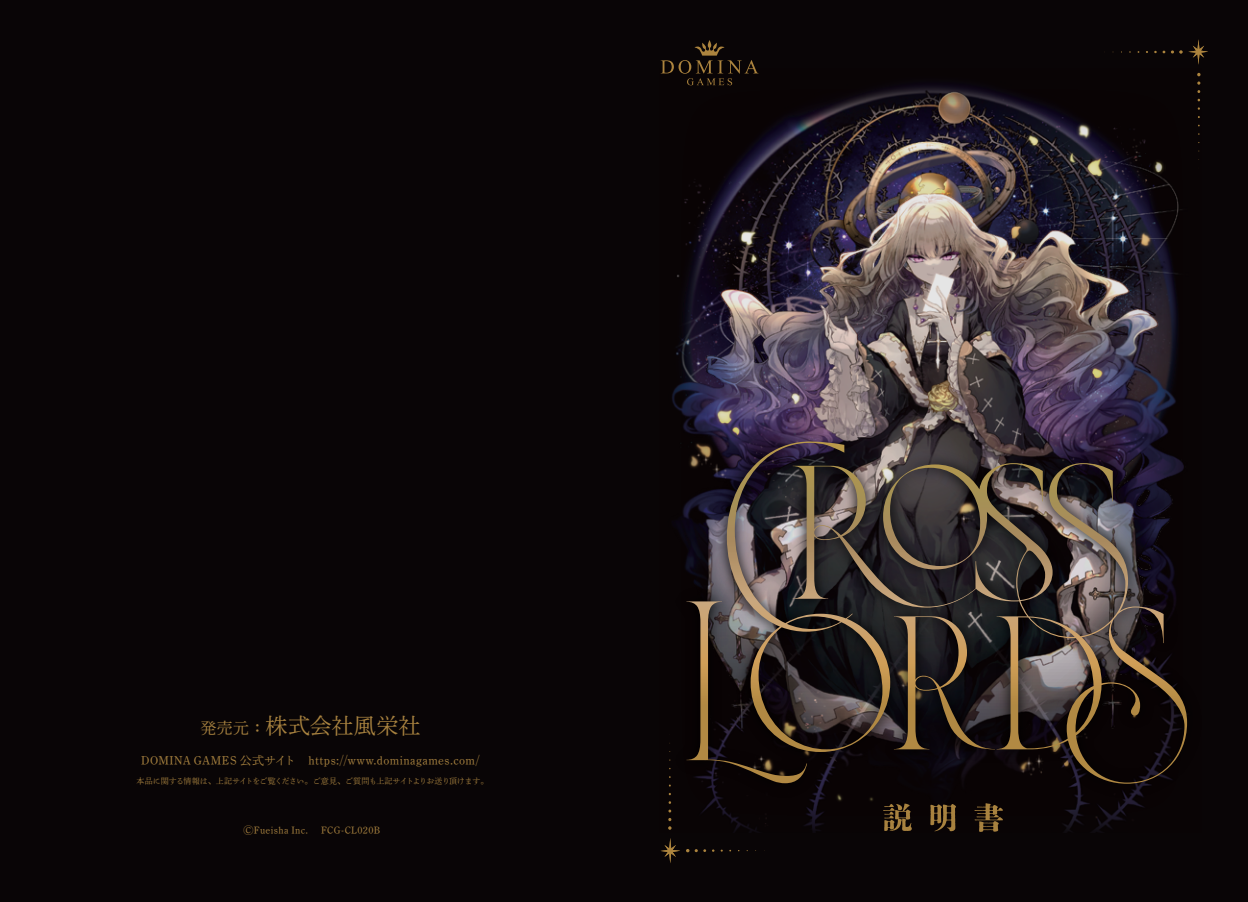
<style>
.page{position:relative;width:1248px;height:902px;background:#fff}
.page>*{position:absolute;margin:0;border:0;box-sizing:border-box;transform-origin:0 0}
.t1{font:22px "DNP Shuei Min Pr 6 L";letter-spacing:.01em;color:#a8823f}
.t2{font:12px "DNP Shuei Min Pr 6 L";letter-spacing:.04em;color:#a8823f}
.t3{font:10px "DNP Shuei Min Pr 6 L";letter-spacing:.035em;color:#a8823f}
.t4{font:8px "DNP Shuei Min Pr 6 L";letter-spacing:-.05em;color:#a8823f}
.s1{font-size:16px}
</style>
<div class="page">
<div style="left:0;top:0;width:1247px;height:901px;background:#090506"></div>
<img style="left:668px;top:72px;width:532px;height:760px">
<img style="left:668px;top:190px;width:519px;height:620px">
<img style="left:682px;top:102px;width:489px;height:724px">
<img style="left:687px;top:122px;width:477px;height:680px">
<img style="left:669px;top:424px;width:531px;height:376px">
<svg style="left:686px;top:601px;width:106px;height:182px"></svg>
<svg style="left:726px;top:441px;width:164px;height:311px"></svg>
<svg style="left:792px;top:463px;width:394px;height:320px"></svg>
<svg style="left:1188px;top:39px;width:20px;height:26px"></svg>
<svg style="left:1196px;top:73px;width:4px;height:20px"></svg>
<svg style="left:1162px;top:50px;width:20px;height:4px"></svg>
<svg style="left:660px;top:838px;width:20px;height:25px"></svg>
<svg style="left:668px;top:809px;width:3px;height:20px"></svg>
<svg style="left:686px;top:849px;width:11px;height:3px"></svg>
<svg style="left:882px;top:803px;width:29px;height:27px"></svg>
<svg style="left:930px;top:803px;width:26px;height:28px"></svg>
<svg style="left:974px;top:803px;width:28px;height:28px"></svg>
<svg style="left:660px;top:40px;width:98px;height:45px"></svg>
<h1 class="t1" style="left:200px;top:705px;width:221px"><span class="s1">発売元：</span>株式会社風栄社</h1>
<h2 class="t2" style="left:141px;top:749px;width:340px">DOMINA GAMES 公式サイト　https://www.dominagames.com/</h2>
<p class="t4" style="left:137px;top:774px;width:353px">本品に関する情報は、上記サイトをご覧ください。ご意見、ご質問も上記サイトよりお送り頂けます。</p>
<p class="t3" style="left:243px;top:820px;width:138px">ⒸFueisha Inc. 　FCG-CL020B</p>
</div>
